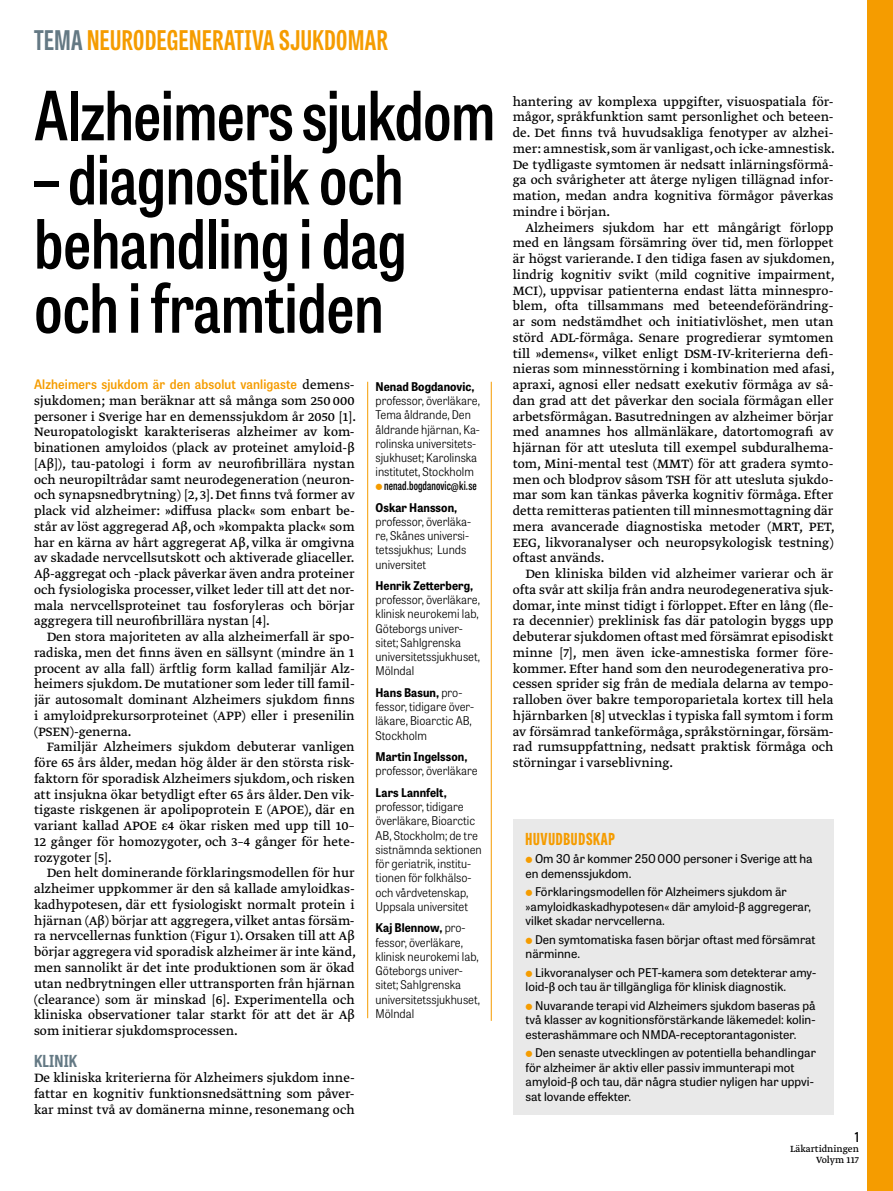
<style>
.page{position:relative;width:893px;height:1191px;background:#fff}
.page>*{position:absolute;margin:0;border:0;box-sizing:border-box;transform-origin:0 0}
.t1{font:600 67.5px/64.2px "Tablet Gothic Condensed";letter-spacing:-.005em;color:#000;text-align:justify}
.t2{font:700 27px "Tablet Gothic Compressed";letter-spacing:.02em;color:#f59c00}
.t3{font:800 16.5px "Tablet Gothic Compressed";letter-spacing:.045em;color:#f59c00}
.t4{font:700 16.5px "Tablet Gothic Condensed";letter-spacing:.01em;color:#647984}
.t5{font:14.25px/15.8px "Greta Text Pro Regular Min";color:#000;text-align:justify}
.t6{font:600 13.5px "Tablet Gothic Condensed";color:#000}
.t7{font:600 13.05px "Tablet Gothic Narrow";letter-spacing:.01em;color:#f59c00}
.t8{font:300 12px/14.2px "Tablet Gothic Narrow";color:#000}
.t9{font:12px/14.4px "Tablet Gothic";letter-spacing:.005em;color:#000}
.t10{font:700 12px "Tablet Gothic Narrow";letter-spacing:.005em;color:#000}
.t11{font:600 12px "Tablet Gothic Compressed";letter-spacing:.01em;color:#000}
.t12{font:10.5px/10.5px "Greta Text Pro";color:#000;text-align:right}
.s1{color:#647984}
.s2{font-family:"Greta Text Pro Regular Min";font-weight:400;font-size:14.25px;color:#000}
.s3{font-weight:700}
.s4{font-family:"Greta Text Pro";font-size:12.6px}
</style>
<div class="page">
<div style="left:867px;top:0;width:26px;height:1191px;background:#f59c00"></div>
<div style="left:513px;top:819px;width:320px;height:295px;background:#e9e9e9"></div>
<hr style="left:491px;top:382px;width:1px;height:638px;background:#f59c00">
<hr style="left:367px;top:382px;width:1px;height:636px;background:#f59c00">
<h2 class="t2" style="left:34px;top:22px;width:355px"><span class="s1">TEMA</span> NEURODEGENERATIVA SJUKDOMAR</h2>
<h1 class="t1" style="left:34px;top:81px;width:463px">Alzheimers sjukdom</h1>
<h1 class="t1" style="left:34px;top:145px;width:374px">– diagnostik och behandling i dag och i framtiden</h1>
<p class="t7" style="left:34px;top:375px;width:322px">Alzheimers sjukdom är den absolut vanligaste <span class="s2">demens-</span></p>
<p class="t5" style="left:34px;top:393px;width:324px">sjukdomen; man beräknar att så många som 250 000 personer i Sverige har en demenssjukdom år 2050 [1].<br>Neuropatologiskt karakteriseras alzheimer av kom&shy;binationen amyloidos (plack av proteinet amyloid-β [Aβ]), tau-patologi i form av neurofibrillära nystan och neuropiltrådar samt neurodegeneration (neuron&shy;och synapsnedbrytning) [2, 3]. Det finns två former av plack vid alzheimer: »diffusa plack« som enbart be&shy;står av löst aggregerad Aβ, och »kompakta plack« som har en kärna av hårt aggregerat Aβ, vilka är omgivna av skadade nervcellsutskott och aktiverade gliaceller.<br>Aβ-aggregat och -plack påverkar även andra proteiner och fysiologiska processer, vilket leder till att det nor&shy;mala nervcellsproteinet tau fosforyleras och börjar aggregera till neurofibrillära nystan [4].</p>
<p class="t5" style="left:34px;top:629px;width:322px;text-indent:13px">Den stora majoriteten av alla alzheimerfall är spo&shy;radiska, men det finns även en sällsynt (mindre än 1 procent av alla fall) ärftlig form kallad familjär Alz&shy;heimers sjukdom. De mutationer som leder till famil&shy;jär autosomalt dominant Alzheimers sjukdom finns i amyloidprekursorproteinet (APP) eller i presenilin (PSEN)-generna.</p>
<p class="t5" style="left:34px;top:740px;width:322px;text-indent:13px">Familjär Alzheimers sjukdom debuterar vanligen före 65 års ålder, medan hög ålder är den största risk&shy;faktorn för sporadisk Alzheimers sjukdom, och risken att insjukna ökar betydligt efter 65 års ålder. Den vik&shy;tigaste riskgenen är apolipoprotein E (APOE), där en variant kallad APOE ε4 ökar risken med upp till 10– 12 gånger för homozygoter, och 3–4 gånger för hete&shy;rozygoter [5].</p>
<p class="t5" style="left:34px;top:866px;width:324px;text-indent:13px">Den helt dominerande förklaringsmodellen för hur alzheimer uppkommer är den så kallade amyloidkas&shy;kadhypotesen, där ett fysiologiskt normalt protein i hjärnan (Aβ) börjar att aggregera, vilket antas försäm&shy;ra nervcellernas funktion (Figur 1). Orsaken till att Aβ börjar aggregera vid sporadisk alzheimer är inte känd, men sannolikt är det inte produktionen som är ökad utan nedbrytningen eller uttransporten från hjärnan (clearance) som är minskad [6]. Experimentella och kliniska observationer talar starkt för att det är Aβ som initierar sjukdomsprocessen.</p>
<p class="t4" style="left:34px;top:1049px;width:45px">KLINIK</p>
<p class="t5" style="left:34px;top:1070px;width:322px">De kliniska kriterierna för Alzheimers sjukdom inne&shy;fattar en kognitiv funktionsnedsättning som påver&shy;kar minst två av domänerna minne, resonemang och</p>
<p class="t10" style="left:375px;top:378px;width:101px">Nenad Bogdanovic,</p>
<p class="t8" style="left:375px;top:393px;width:106px">professor, överläkare,<br>Tema åldrande, Den åldrande hjärnan, Ka&shy;rolinska universitets&shy;sjukhuset; Karolinska institutet, Stockholm</p>
<p class="t11" style="left:384px;top:477px;width:94px">nenad.bogdanovic@ki.se</p>
<p class="t10" style="left:375px;top:499px;width:83px">Oskar Hansson,</p>
<p class="t8" style="left:375px;top:514px;width:97px">professor, överläka&shy;re, Skånes universi&shy;tetssjukhus; Lunds universitet</p>
<p class="t10" style="left:375px;top:577px;width:99px">Henrik Zetterberg,</p>
<p class="t8" style="left:375px;top:592px;width:106px">professor, överläkare, klinisk neurokemi lab,<br>Göteborgs univer&shy;sitet; Sahlgrenska universitetssjukhuset,<br>Mölndal</p>
<p class="t8" style="left:375px;top:685px;width:100px"><span class="s3">Hans Basun,</span> pro&shy;fessor, tidigare över&shy;läkare, Bioarctic AB,<br>Stockholm</p>
<p class="t10" style="left:375px;top:748px;width:93px">Martin Ingelsson,</p>
<p class="t8" style="left:375px;top:763px;width:104px">professor, överläkare</p>
<p class="t10" style="left:375px;top:784px;width:73px">Lars Lannfelt,</p>
<p class="t8" style="left:375px;top:799px;width:108px">professor, tidigare överläkare, Bioarctic<br>AB, Stockholm; de tre sistnämnda sektionen för geriatrik, institu&shy;tionen för folkhälso&shy;och vårdvetenskap,<br>Uppsala universitet</p>
<p class="t8" style="left:375px;top:920px;width:106px"><span class="s3">Kaj Blennow,</span> pro&shy;fessor, överläkare, klinisk neurokemi lab,<br>Göteborgs univer&shy;sitet; Sahlgrenska universitetssjukhuset,<br>Mölndal</p>
<p class="t5" style="left:513px;top:94px;width:324px">hantering av komplexa uppgifter, visuospatiala för&shy;mågor, språkfunktion samt personlighet och beteen&shy;de. Det finns två huvudsakliga fenotyper av alzhei&shy;mer: amnestisk, som är vanligast, och icke-amnestisk.<br>De tydligaste symtomen är nedsatt inlärningsförmå&shy;ga och svårigheter att återge nyligen tillägnad infor&shy;mation, medan andra kognitiva förmågor påverkas mindre i början.</p>
<p class="t5" style="left:513px;top:220px;width:324px;text-indent:13px">Alzheimers sjukdom har ett mångårigt förlopp med en långsam försämring över tid, men förloppet är högst varierande. I den tidiga fasen av sjukdomen, lindrig kognitiv svikt (mild cognitive impairment, MCI), uppvisar patienterna endast lätta minnespro&shy;blem, ofta tillsammans med beteendeförändring&shy;ar som nedstämdhet och initiativlöshet, men utan störd ADL-förmåga. Senare progredierar symtomen till »demens«, vilket enligt DSM-IV-kriterierna defi&shy;nieras som minnesstörning i kombination med afasi, apraxi, agnosi eller nedsatt exekutiv förmåga av så&shy;dan grad att det påverkar den sociala förmågan eller arbetsförmågan. Basutredningen av alzheimer börjar med anamnes hos allmänläkare, datortomografi av hjärnan för att utesluta till exempel subduralhema&shy;tom, Mini-mental test (MMT) för att gradera symto&shy;men och blodprov såsom TSH för att utesluta sjukdo&shy;mar som kan tänkas påverka kognitiv förmåga. Efter detta remitteras patienten till minnesmottagning där mera avancerade diagnostiska metoder (MRT, PET, EEG, likvoranalyser och neuropsykologisk testning) oftast används.</p>
<p class="t5" style="left:513px;top:566px;width:322px;text-indent:13px">Den kliniska bilden vid alzheimer varierar och är ofta svår att skilja från andra neurodegenerativa sjuk&shy;domar, inte minst tidigt i förloppet. Efter en lång (fle&shy;ra decennier) preklinisk fas där patologin byggs upp debuterar sjukdomen oftast med försämrat episodiskt minne [7], men även icke-amnestiska former före&shy;kommer. Efter hand som den neurodegenerativa pro&shy;cessen sprider sig från de mediala delarna av tempo&shy;ralloben över bakre temporoparietala kortex till hela hjärnbarken [8] utvecklas i typiska fall symtom i form av försämrad tankeförmåga, språkstörningar, försäm&shy;rad rumsuppfattning, nedsatt praktisk förmåga och störningar i varseblivning.</p>
<p class="t3" style="left:525px;top:827px;width:91px">HUVUDBUDSKAP</p>
<p class="t9" style="left:525px;top:851px;width:289px;text-indent:10px">Om 30 år kommer 250 000 personer i Sverige att ha en demenssjukdom.</p>
<p class="t9" style="left:525px;top:884px;width:287px;text-indent:10px">Förklaringsmodellen för Alzheimers sjukdom är »amyloidkaskadhypotesen« där amyloid-<span class="s4">β</span> aggregerar, vilket skadar nervcellerna.</p>
<p class="t9" style="left:525px;top:931px;width:292px;text-indent:10px">Den symtomatiska fasen börjar oftast med försämrat närminne.</p>
<p class="t9" style="left:525px;top:964px;width:292px;text-indent:10px">Likvoranalyser och PET-kamera som detekterar amy&shy;loid-<span class="s4">β</span> och tau är tillgängliga för klinisk diagnostik.</p>
<p class="t9" style="left:525px;top:997px;width:292px;text-align:justify;text-indent:10px">Nuvarande terapi vid Alzheimers sjukdom baseras på två klasser av kognitionsförstärkande läkemedel: kolin&shy;esterashämmare och NMDA-receptorantagonister.</p>
<p class="t9" style="left:525px;top:1045px;width:292px;text-indent:10px">Den senaste utvecklingen av potentiella behandlingar för alzheimer är aktiv eller passiv immunterapi mot amyloid-<span class="s4">β</span> och tau, där några studier nyligen har uppvi&shy;sat lovande effekter.</p>
<p class="t6" style="left:855px;top:1127px;width:6px">1</p>
<p class="t12" style="left:790px;top:1144px;width:70px">Läkartidningen<br>Volym 117</p>
</div>
